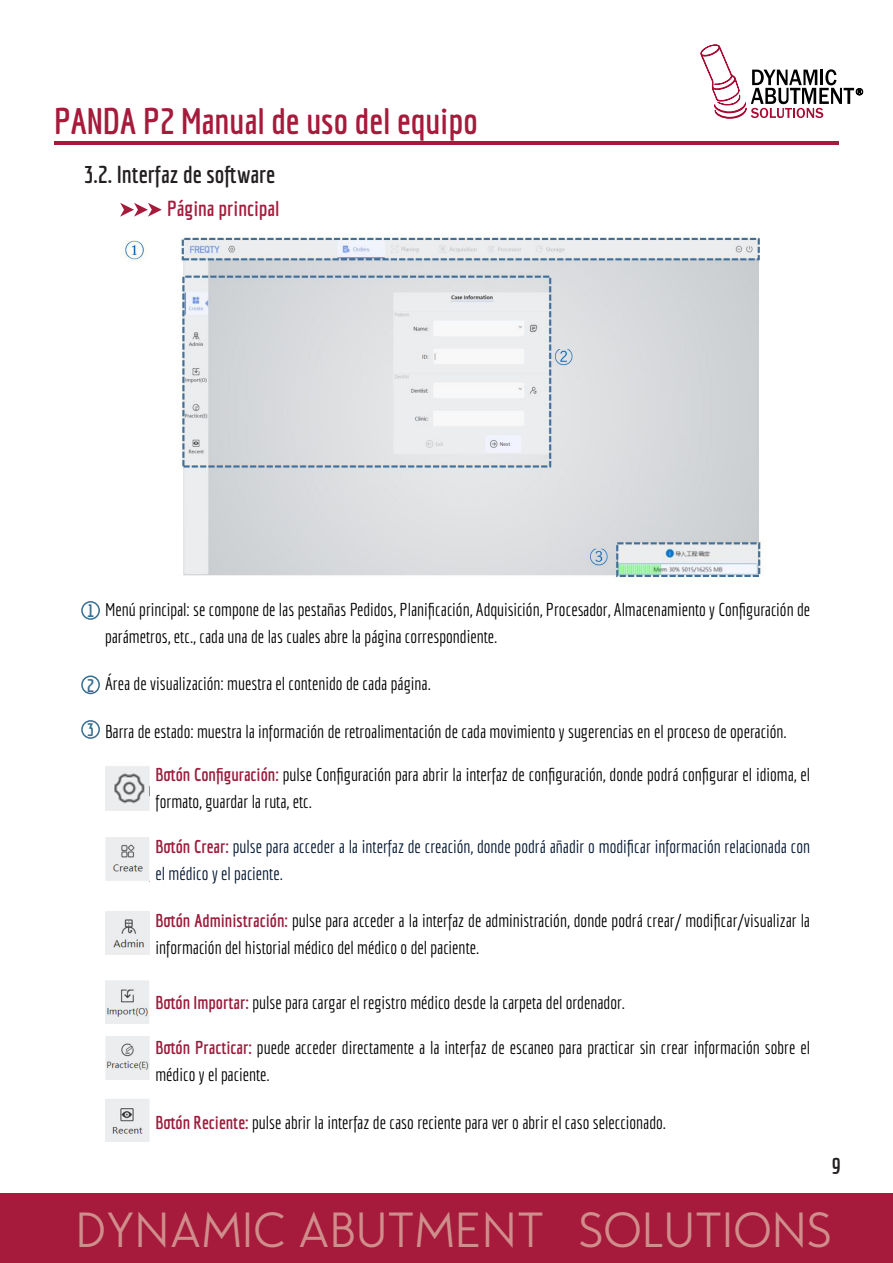
<style>
.page{position:relative;width:893px;height:1263px;background:#fff}
.page>*{position:absolute;margin:0;border:0;box-sizing:border-box;transform-origin:0 0}
.t1{font:42.3px "Edelsans";color:#cf8e8b}
.t2{font:700 36px "Economica";color:#a61a3b}
.t3{font:700 24px "Economica";color:#231f20}
.t4{font:700 22.5px "Economica";color:#231f20}
.t5{font:700 21px "Economica";color:#a61b3d}
.t6{font:18px/27px "Economica";color:#000001}
.t7{font:18px/27px "Economica";color:#011531}
.t8{font:700 18px "Economica";color:#346e90}
.s1{font-weight:700;color:#9a1b3a}
</style>
<div class="page">
<svg style="left:700px;top:44px;width:163px;height:75px"></svg>
<div style="left:0;top:1193px;width:893px;height:70px;background:#a61a3b"></div>
<hr style="left:54px;top:142px;width:785px;height:3px;background:#a61a3b">
<img style="left:121px;top:234px;width:641px;height:345px">
<div style="left:81px;top:601px;width:19px;height:19px;border:2px solid #346e90;border-radius:50%"></div>
<div style="left:81px;top:675px;width:19px;height:19px;border:2px solid #346e90;border-radius:50%"></div>
<div style="left:81px;top:720px;width:19px;height:19px;border:2px solid #346e90;border-radius:50%"></div>
<img style="left:105px;top:766px;width:44px;height:44px">
<img style="left:105px;top:838px;width:44px;height:43px">
<img style="left:105px;top:912px;width:44px;height:43px">
<svg style="left:120px;top:203px;width:42px;height:14px"></svg>
<img style="left:105px;top:981px;width:44px;height:43px">
<img style="left:105px;top:1037px;width:44px;height:42px">
<img style="left:105px;top:1099px;width:44px;height:42px">
<h2 class="t2" style="left:54px;top:100px;width:425px">PANDA P2 Manual de uso del equipo</h2>
<p class="t3" style="left:84px;top:160px;width:193px">3.2. Interfaz de software</p>
<p class="t5" style="left:167px;top:197px;width:114px">Página principal</p>
<p class="t8" style="left:87px;top:600px;width:9px">1</p>
<p class="t8" style="left:87px;top:675px;width:9px">2</p>
<p class="t8" style="left:87px;top:719px;width:9px">3</p>
<p class="t6" style="left:105px;top:596px;width:707px">Menú principal: se compone de las pestañas Pedidos, Planificación, Adquisición, Procesador, Almacenamiento y Configuración de parámetros, etc., cada una de las cuales abre la página correspondiente.</p>
<p class="t6" style="left:105px;top:670px;width:327px">Área de visualización: muestra el contenido de cada página.</p>
<p class="t6" style="left:105px;top:718px;width:683px">Barra de estado: muestra la información de retroalimentación de cada movimiento y sugerencias en el proceso de operación.</p>
<p class="t6" style="left:156px;top:761px;width:656px"><span class="s1">Botón Configuración:</span> pulse Configuración para abrir la interfaz de configuración, donde podrá configurar el idioma, el formato, guardar la ruta, etc.</p>
<p class="t7" style="left:156px;top:833px;width:656px"><span class="s1">Botón Crear:</span> pulse para acceder a la interfaz de creación, donde podrá añadir o modificar información relacionada con el médico y el paciente.</p>
<p class="t6" style="left:156px;top:907px;width:656px"><span class="s1">Botón Administración:</span> pulse para acceder a la interfaz de administración, donde podrá crear/ modificar/visualizar la información del historial médico del médico o del paciente.</p>
<p class="t6" style="left:155px;top:989px;width:471px"><span class="s1">Botón Importar:</span> pulse para cargar el registro médico desde la carpeta del ordenador.</p>
<p class="t6" style="left:155px;top:1034px;width:656px"><span class="s1">Botón Practicar:</span> puede acceder directamente a la interfaz de escaneo para practicar sin crear información sobre el médico y el paciente.</p>
<p class="t6" style="left:155px;top:1108px;width:512px"><span class="s1">Botón Reciente:</span> pulse abrir la interfaz de caso reciente para ver o abrir el caso seleccionado.</p>
<p class="t4" style="left:831px;top:1153px;width:11px">9</p>
<h1 class="t1" style="left:76px;top:1205px;width:757px">DYNAMIC ABUTMENT SOLUTIONS</h1>
</div>
